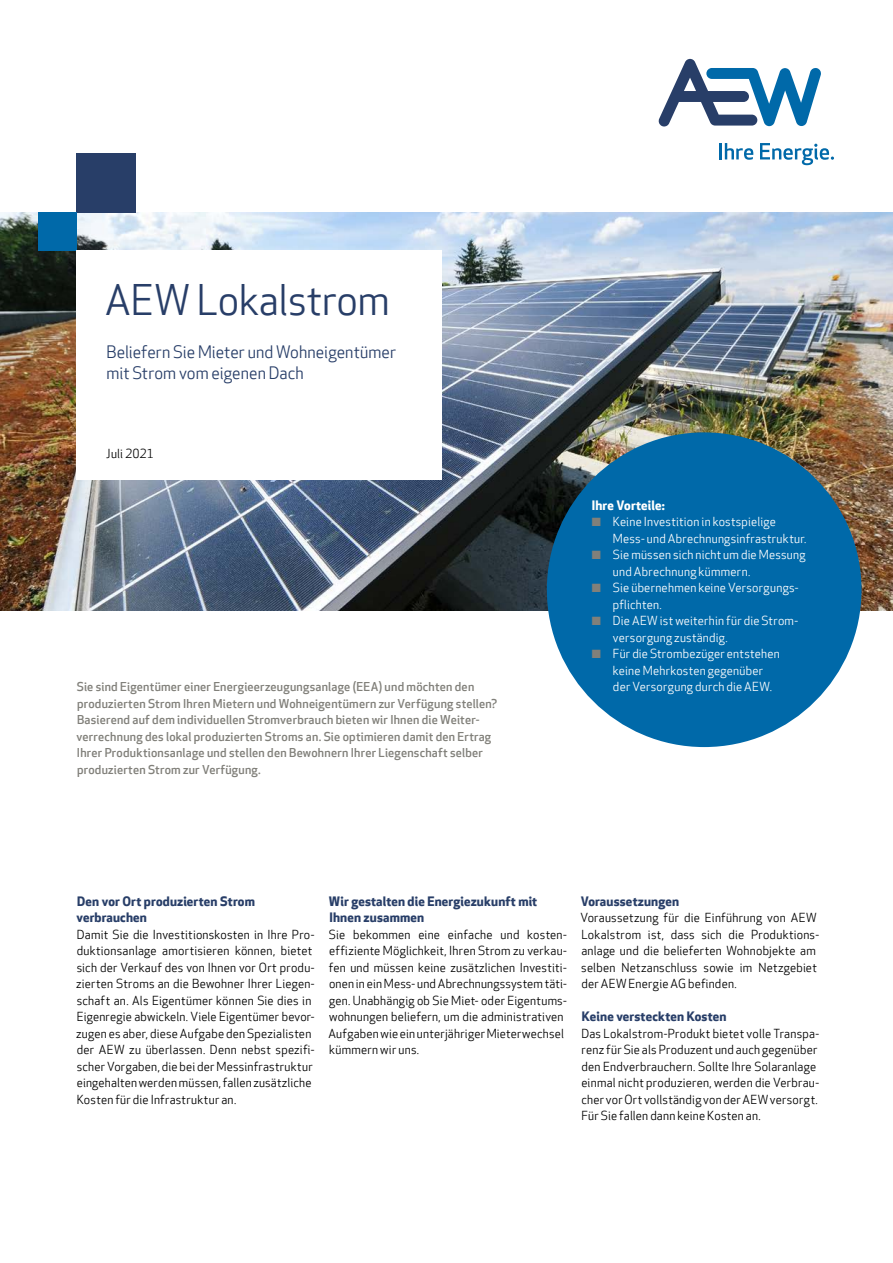
<style>
.page{position:relative;width:893px;height:1263px;background:#fff}
.page>*{position:absolute;margin:0;border:0;box-sizing:border-box;transform-origin:0 0}
.t1{font:40.5px "Apex New";letter-spacing:-.005em;color:#283e68}
.t2{font:16.5px/21px "Apex New";letter-spacing:.005em;color:#283e68}
.t3{font:700 12.75px/16.5px "Apex New";letter-spacing:.01em;color:#283e68}
.t4{font:700 12.75px "Apex New";letter-spacing:.01em;color:#fff}
.t5{font:12px/16.5px "Apex New";letter-spacing:.02em;color:#000}
.t6{font:500 12px/16.5px "Apex New";letter-spacing:.02em;color:#81807a}
.t7{font:12px/16.5px "Apex New";letter-spacing:.02em;color:#fff}
.s1{color:#81807a}
</style>
<div class="page">
<img style="left:0;top:213px;width:893px;height:398px">
<hr style="left:719px;top:143px;width:3px;height:16px;background:#0069a9">
<svg style="left:725px;top:143px;width:28px;height:17px"></svg>
<svg style="left:760px;top:143px;width:74px;height:22px"></svg>
<svg style="left:659px;top:59px;width:162px;height:67px"></svg>
<div style="left:77px;top:153px;width:59px;height:60px;background:#283e68"></div>
<div style="left:38px;top:213px;width:39px;height:38px;background:#0069a9"></div>
<div style="left:77px;top:250px;width:365px;height:230px;background:#fff"></div>
<div style="left:547px;top:432px;width:314px;height:315px;background:#0069a9;border-radius:50%"></div>
<h1 class="t1" style="left:105px;top:278px;width:286px">AEW Lokalstrom</h1>
<h2 class="t2" style="left:106px;top:342px;width:291px">Beliefern Sie Mieter und Wohneigentümer mit Strom vom eigenen Dach</h2>
<p class="t5" style="left:106px;top:446px;width:49px">Juli 2021</p>
<p class="t6" style="left:77px;top:679px;width:422px">Sie sind Eigentümer einer Energieerzeugungsanlage (EEA) und möchten den produzierten Strom Ihren Mietern und Wohneigentümern zur Verfügung stellen?<br>Basierend auf dem individuellen Stromverbrauch bieten wir Ihnen die Weiter&shy;verrechnung des lokal produzierten Stroms an. Sie optimieren damit den Ertrag Ihrer Produktionsanlage und stellen den Bewohnern Ihrer Liegenschaft selber produzierten Strom zur Verfügung.</p>
<p class="t4" style="left:592px;top:497px;width:75px">Ihre Vorteile:</p>
<p class="t7" style="left:613px;top:514px;width:195px;text-indent:-21px"><span class="s1">■</span> Keine Investition in kostspielige<br>Mess- und Abrechnungsinfrastruktur.</p>
<p class="t7" style="left:613px;top:547px;width:194px;text-indent:-21px"><span class="s1">■</span> Sie müssen sich nicht um die Messung und Abrechnung kümmern.</p>
<p class="t7" style="left:613px;top:580px;width:187px;text-indent:-21px"><span class="s1">■</span> Sie übernehmen keine Versorgungs&shy;pflichten.</p>
<p class="t7" style="left:613px;top:613px;width:187px;text-indent:-21px"><span class="s1">■</span> Die AEW ist weiterhin für die Strom&shy;versorgung zuständig.</p>
<p class="t7" style="left:613px;top:646px;width:168px;text-indent:-21px"><span class="s1">■</span> Für die Strombezüger entstehen keine Mehrkosten gegenüber der Versorgung durch die AEW.</p>
<p class="t3" style="left:77px;top:893px;width:180px">Den vor Ort produzierten Strom verbrauchen</p>
<p class="t5" style="left:76px;top:926px;width:240px">Damit Sie die Investitionskosten in Ihre Pro&shy;duktionsanlage amortisieren können, bietet sich der Verkauf des von Ihnen vor Ort produ&shy;zierten Stroms an die Bewohner Ihrer Liegen&shy;schaft an. Als Eigentümer können Sie dies in Eigenregie abwickeln. Viele Eigentümer bevor&shy;zugen es aber, diese Aufgabe den Spezialisten der AEW zu überlassen. Denn nebst spezifi&shy;scher Vorgaben, die bei der Messinfrastruktur eingehalten werden müssen, fallen zusätzliche Kosten für die Infrastruktur an.</p>
<p class="t3" style="left:329px;top:893px;width:210px">Wir gestalten die Energiezukunft mit<br>Ihnen zusammen</p>
<p class="t5" style="left:328px;top:926px;width:240px">Sie bekommen eine einfache und kosten&shy;effiziente Möglichkeit, Ihren Strom zu verkau&shy;fen und müssen keine zusätzlichen Investiti&shy;onen in ein Mess- und Abrechnungssystem täti&shy;gen. Unabhängig ob Sie Miet- oder Eigentums&shy;wohnungen beliefern, um die administrativen Aufgaben wie ein unterjähriger Mieterwechsel kümmern wir uns.</p>
<p class="t3" style="left:581px;top:893px;width:100px">Voraussetzungen</p>
<p class="t5" style="left:580px;top:910px;width:239px">Voraussetzung für die Einführung von AEW Lokalstrom ist, dass sich die Produktions&shy;anlage und die belieferten Wohnobjekte am selben Netzanschluss sowie im Netzgebiet der AEW Energie AG befinden.</p>
<p class="t3" style="left:582px;top:1008px;width:146px">Keine versteckten Kosten</p>
<p class="t5" style="left:581px;top:1025px;width:239px">Das Lokalstrom-Produkt bietet volle Transpa&shy;renz für Sie als Produzent und auch gegenüber den Endverbrauchern. Sollte Ihre Solaranlage einmal nicht produzieren, werden die Verbrau&shy;cher vor Ort vollständig von der AEW versorgt.<br>Für Sie fallen dann keine Kosten an.</p>
</div>
